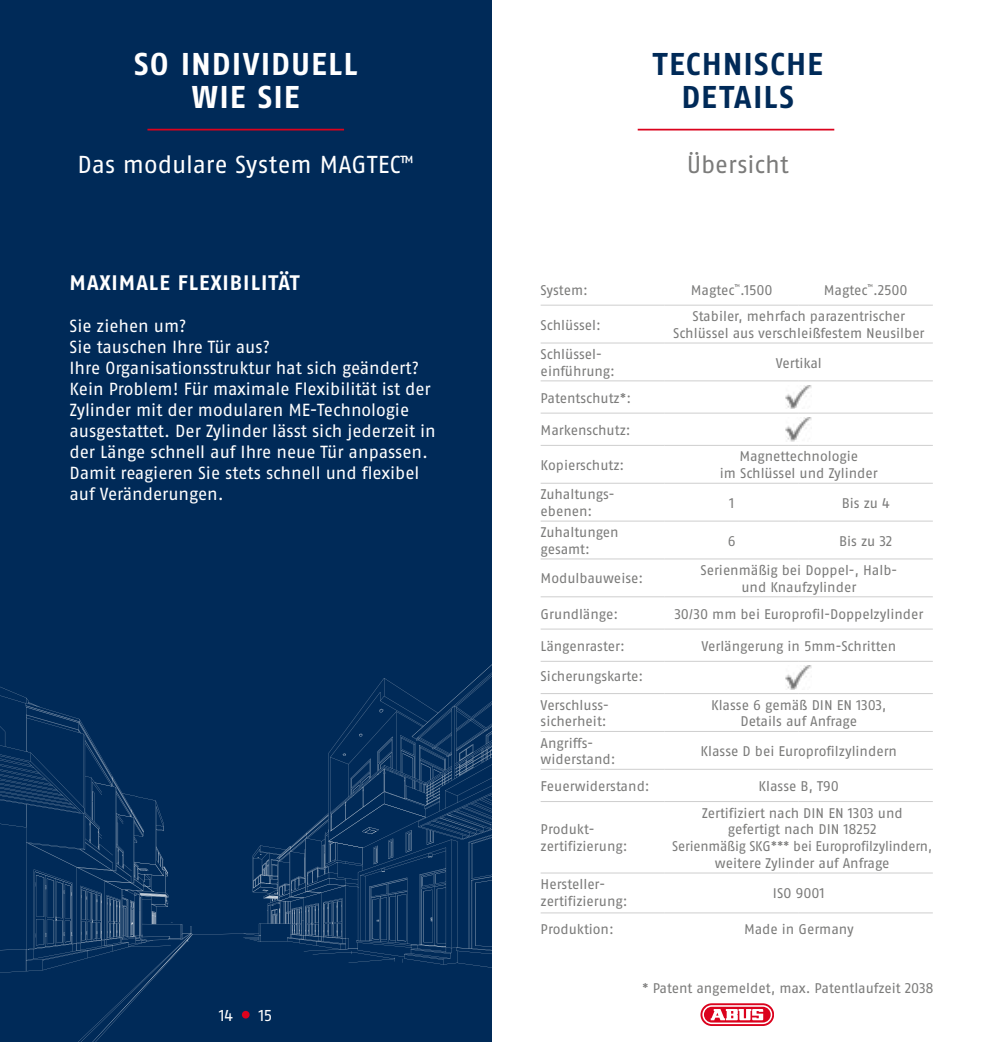
<style>
.page{position:relative;width:983px;height:1042px;background:#fff}
.page>*{position:absolute;margin:0;border:0;box-sizing:border-box;transform-origin:0 0}
.t1{font:700 31.5px/33.2px "ABUS Fago Pro";letter-spacing:.035em;color:#fff;text-align:center}
.t2{font:700 31.5px/33.2px "ABUS Fago Pro";letter-spacing:.04em;color:#002a58;text-align:center}
.t3{font:24.5px "ABUS Fago Pro";color:#fff}
.t4{font:24.5px "ABUS Fago Pro";letter-spacing:-.005em;color:#7b7b7a}
.t5{font:700 21px "ABUS Fago Pro";letter-spacing:.05em;color:#fff}
.t6{font:17.5px/21px "ABUS Fago Pro";color:#fff}
.t7{font:15.75px "ABUS Fago Pro";color:#fff}
.t8{font:14px/16.8px "ABUS Fago Pro";letter-spacing:-.005em;color:#7b7b7a}
</style>
<div class="page">
<hr style="left:637px;top:129px;width:197px;height:1px;background:#db021d">
<div style="left:0;top:0;width:491px;height:1042px;background:#002a58"></div>
<hr style="left:147px;top:129px;width:197px;height:1px;background:#db021d">
<svg style="left:0;top:667px;width:735px;height:375px"></svg>
<hr style="left:540px;top:305px;width:124px;height:1px;background:#cecece">
<hr style="left:664px;top:305px;width:134px;height:1px;background:#cecece">
<hr style="left:798px;top:305px;width:134px;height:1px;background:#cecece">
<hr style="left:540px;top:343px;width:124px;height:1px;background:#cecece">
<hr style="left:664px;top:343px;width:134px;height:1px;background:#cecece">
<hr style="left:798px;top:343px;width:134px;height:1px;background:#cecece">
<hr style="left:540px;top:380px;width:124px;height:1px;background:#cecece">
<hr style="left:664px;top:380px;width:134px;height:1px;background:#cecece">
<hr style="left:798px;top:380px;width:134px;height:1px;background:#cecece">
<hr style="left:540px;top:413px;width:124px;height:1px;background:#cecece">
<hr style="left:664px;top:413px;width:134px;height:1px;background:#cecece">
<hr style="left:798px;top:413px;width:134px;height:1px;background:#cecece">
<hr style="left:540px;top:445px;width:124px;height:1px;background:#cecece">
<hr style="left:664px;top:445px;width:134px;height:1px;background:#cecece">
<hr style="left:798px;top:445px;width:134px;height:1px;background:#cecece">
<hr style="left:540px;top:483px;width:124px;height:1px;background:#cecece">
<hr style="left:664px;top:483px;width:134px;height:1px;background:#cecece">
<hr style="left:798px;top:483px;width:134px;height:1px;background:#cecece">
<hr style="left:540px;top:521px;width:124px;height:1px;background:#cecece">
<hr style="left:664px;top:521px;width:134px;height:1px;background:#cecece">
<hr style="left:798px;top:521px;width:134px;height:1px;background:#cecece">
<hr style="left:540px;top:559px;width:124px;height:1px;background:#cecece">
<hr style="left:664px;top:559px;width:134px;height:1px;background:#cecece">
<hr style="left:798px;top:559px;width:134px;height:1px;background:#cecece">
<hr style="left:540px;top:596px;width:124px;height:1px;background:#cecece">
<hr style="left:664px;top:596px;width:134px;height:1px;background:#cecece">
<hr style="left:798px;top:596px;width:134px;height:1px;background:#cecece">
<hr style="left:540px;top:629px;width:124px;height:1px;background:#cecece">
<hr style="left:664px;top:629px;width:134px;height:1px;background:#cecece">
<hr style="left:798px;top:629px;width:134px;height:1px;background:#cecece">
<hr style="left:540px;top:661px;width:124px;height:1px;background:#cecece">
<hr style="left:664px;top:661px;width:134px;height:1px;background:#cecece">
<hr style="left:798px;top:661px;width:134px;height:1px;background:#cecece">
<hr style="left:540px;top:693px;width:124px;height:1px;background:#cecece">
<hr style="left:664px;top:693px;width:134px;height:1px;background:#cecece">
<hr style="left:798px;top:693px;width:134px;height:1px;background:#cecece">
<hr style="left:540px;top:731px;width:124px;height:1px;background:#cecece">
<hr style="left:664px;top:731px;width:134px;height:1px;background:#cecece">
<hr style="left:798px;top:731px;width:134px;height:1px;background:#cecece">
<hr style="left:540px;top:769px;width:124px;height:1px;background:#cecece">
<hr style="left:664px;top:769px;width:134px;height:1px;background:#cecece">
<hr style="left:798px;top:769px;width:134px;height:1px;background:#cecece">
<hr style="left:540px;top:801px;width:124px;height:1px;background:#cecece">
<hr style="left:664px;top:801px;width:134px;height:1px;background:#cecece">
<hr style="left:798px;top:801px;width:134px;height:1px;background:#cecece">
<hr style="left:540px;top:873px;width:124px;height:1px;background:#cecece">
<hr style="left:664px;top:873px;width:134px;height:1px;background:#cecece">
<hr style="left:798px;top:873px;width:134px;height:1px;background:#cecece">
<hr style="left:540px;top:912px;width:124px;height:1px;background:#cecece">
<hr style="left:664px;top:912px;width:134px;height:1px;background:#cecece">
<hr style="left:798px;top:912px;width:134px;height:1px;background:#cecece">
<img style="left:785px;top:385px;width:26px;height:24px">
<img style="left:785px;top:417px;width:26px;height:24px">
<img style="left:785px;top:665px;width:26px;height:24px">
<svg style="left:700px;top:1003px;width:73px;height:23px"></svg>
<svg style="left:702px;top:1005px;width:70px;height:19px"></svg>
<div style="left:242px;top:1011px;width:7px;height:7px;background:#db021d;border-radius:50%"></div>
<h1 class="t1" style="left:134px;top:47px;width:225px">SO INDIVIDUELL<br>WIE SIE</h1>
<h2 class="t3" style="left:78px;top:150px;width:337px">Das modulare System MAGTEC<sup>™</sup></h2>
<h3 class="t5" style="left:70px;top:270px;width:231px">MAXIMALE FLEXIBILITÄT</h3>
<p class="t6" style="left:69px;top:315px;width:367px">Sie ziehen um?<br>Sie tauschen Ihre Tür aus?<br>Ihre Organisationsstruktur hat sich geändert?<br>Kein Problem! Für maximale Flexibilität ist der Zylinder mit der modularen ME-Technologie ausgestattet. Der Zylinder lässt sich jederzeit in der Länge schnell auf Ihre neue Tür anpassen.<br>Damit reagieren Sie stets schnell und flexibel auf Veränderungen.</p>
<p class="t7" style="left:219px;top:1006px;width:16px">14</p>
<p class="t7" style="left:258px;top:1006px;width:16px">15</p>
<h1 class="t2" style="left:652px;top:47px;width:171px">TECHNISCHE<br>DETAILS</h1>
<h2 class="t4" style="left:686px;top:150px;width:103px">Übersicht</h2>
<p class="t8" style="left:540px;top:281px;width:49px">System:</p>
<p class="t8" style="left:690px;top:281px;width:83px">Magtec<sup>™</sup>.1500</p>
<p class="t8" style="left:823px;top:281px;width:85px">Magtec<sup>™</sup>.2500</p>
<p class="t8" style="left:540px;top:316px;width:62px">Schlüssel:</p>
<p class="t8" style="left:673px;top:308px;width:253px;text-align:center">Stabiler, mehrfach parazentrischer<br>Schlüssel aus verschleißfestem Neusilber</p>
<p class="t8" style="left:540px;top:346px;width:76px">Schlüssel&shy;einführung:</p>
<p class="t8" style="left:775px;top:354px;width:48px">Vertikal</p>
<p class="t8" style="left:540px;top:389px;width:92px">Patentschutz*:</p>
<p class="t8" style="left:540px;top:421px;width:91px">Markenschutz:</p>
<p class="t8" style="left:540px;top:456px;width:85px">Kopierschutz:</p>
<p class="t8" style="left:719px;top:448px;width:159px;text-align:center">Magnettechnologie<br>im Schlüssel und Zylinder</p>
<p class="t8" style="left:540px;top:486px;width:75px">Zuhaltungs&shy;ebenen:</p>
<p class="t8" style="left:729px;top:494px;width:7px">1</p>
<p class="t8" style="left:841px;top:494px;width:49px">Bis zu 4</p>
<p class="t8" style="left:540px;top:524px;width:80px">Zuhaltungen gesamt:</p>
<p class="t8" style="left:727px;top:532px;width:9px">6</p>
<p class="t8" style="left:838px;top:532px;width:55px">Bis zu 32</p>
<p class="t8" style="left:540px;top:570px;width:104px">Modulbauweise:</p>
<p class="t8" style="left:700px;top:562px;width:198px;text-align:center">Serienmäßig bei Doppel-, Halb&shy;und Knaufzylinder</p>
<p class="t8" style="left:540px;top:605px;width:79px">Grundlänge:</p>
<p class="t8" style="left:674px;top:605px;width:250px">30/30 mm bei Europrofil-Doppelzylinder</p>
<p class="t8" style="left:540px;top:637px;width:86px">Längenraster:</p>
<p class="t8" style="left:701px;top:637px;width:196px">Verlängerung in 5mm-Schritten</p>
<p class="t8" style="left:540px;top:661px;width:104px;line-height:29.1px">Sicherungskarte:<br>Verschluss-</p>
<p class="t8" style="left:540px;top:713px;width:67px">sicherheit:</p>
<p class="t8" style="left:711px;top:696px;width:177px;text-align:center">Klasse 6 gemäß DIN EN 1303,<br>Details auf Anfrage</p>
<p class="t8" style="left:540px;top:734px;width:76px">Angriffs&shy;widerstand:</p>
<p class="t8" style="left:700px;top:742px;width:198px">Klasse D bei Europrofilzylindern</p>
<p class="t8" style="left:540px;top:777px;width:111px">Feuerwiderstand:</p>
<p class="t8" style="left:758px;top:777px;width:82px">Klasse B, T90</p>
<p class="t8" style="left:540px;top:821px;width:88px">Produkt&shy;zertifizierung:</p>
<p class="t8" style="left:672px;top:804px;width:261px;text-align:center">Zertifiziert nach DIN EN 1303 und<br>gefertigt nach DIN 18252<br>Serienmäßig SKG*** bei Europrofilzylindern, weitere Zylinder auf Anfrage</p>
<p class="t8" style="left:540px;top:876px;width:88px">Hersteller&shy;zertifizierung:</p>
<p class="t8" style="left:772px;top:884px;width:53px">ISO 9001</p>
<p class="t8" style="left:540px;top:920px;width:75px">Produktion:</p>
<p class="t8" style="left:743px;top:920px;width:111px">Made in Germany</p>
<p class="t8" style="left:642px;top:980px;width:293px">* Patent angemeldet, max. Patentlaufzeit 2038</p>
</div>
